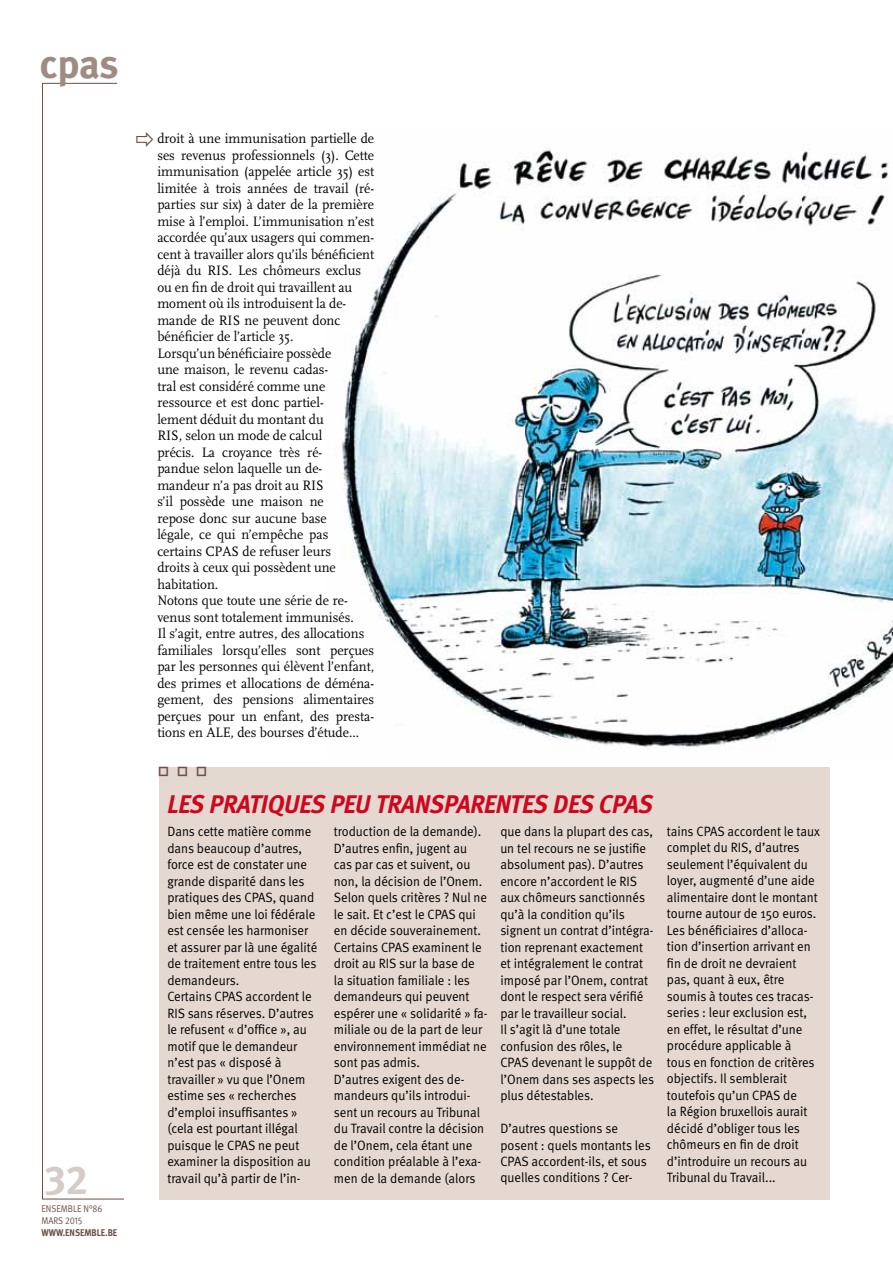
<style>
.page{position:relative;width:893px;height:1263px;background:#fff}
.page>*{position:absolute;margin:0;border:0;box-sizing:border-box;transform-origin:0 0}
.t1{font:700 40.5px "Meta";color:#a08b83}
.t2{font:40.5px "Meta Bold Expert";color:#d5cbc7}
.t3{font:italic 700 25.5px "Meta";letter-spacing:-.005em;color:#cd071e;scale:.95 1}
.t4{font:14.25px/16.5px "Scala";color:#000;scale:.95 1}
.t5{font:13.5px/16.5px "Meta Normal";color:#000;scale:.95 1}
.t6{font:9.75px/12px "Meta Normal";color:#6d5048;scale:.9 1}
.t7{font:700 9.75px "Meta";color:#6d5048;scale:.9 1}
.s1{font-family:"Meta Normal Expert"}
</style>
<div class="page">
<svg style="left:42px;top:83px;width:82px;height:1116px"></svg>
<img style="left:342px;top:148px;width:551px;height:601px">
<div style="left:159px;top:767px;width:670px;height:432px;background:#e5d8d1"></div>
<h1 class="t1" style="left:40px;top:40px;width:80px">CPAS</h1>
<h1 class="t2" style="left:45px;top:1155px;width:45px">32</h1>
<p class="t6" style="left:41px;top:1203px;width:69px">ensemble n°<span class="s1">86 </span>mars <span class="s1">2015</span></p>
<p class="t7" style="left:41px;top:1227px;width:85px">WWW.ENSEMBLE.BE</p>
<p class="t4" style="left:157px;top:130px;width:230px">droit à une immunisation partielle de ses revenus professionnels (3). Cette immunisation (appelée article 35) est limitée à trois années de travail (ré&shy;parties sur six) à dater de la première mise à l’emploi. L’immunisation n’est accordée qu’aux usagers qui commen&shy;cent à travailler alors qu’ils bénéficient déjà du RIS. Les chômeurs exclus ou en fin de droit qui travaillent au moment où ils introduisent la de&shy;mande de RIS ne peuvent donc bénéficier de l’article 35.<br>Lorsqu’un bénéficiaire possède<br>une maison, le revenu cadas-<br>tral est considéré comme une ressource et est donc partiel-<br>lement déduit du montant du<br>RIS, selon un mode de calcul<br>précis. La croyance très ré-<br>pandue selon laquelle un de&shy;mandeur n’a pas droit au RIS<br>s’il possède une maison ne<br>repose donc sur aucune base<br>légale, ce qui n’empêche pas certains CPAS de refuser leurs<br>droits à ceux qui possèdent une habitation.<br>Notons que toute une série de re&shy;venus sont totalement immunisés.<br>Il s’agit, entre autres, des allocations familiales lorsqu’elles sont perçues par les personnes qui élèvent l’enfant, des primes et allocations de déména&shy;gement, des pensions alimentaires perçues pour un enfant, des presta&shy;tions en ALE, des bourses d’étude...</p>
<h2 class="t3" style="left:167px;top:789px;width:470px">LES PRATIQUES PEU TRANSPARENTES DES CPAS</h2>
<p class="t5" style="left:167px;top:823px;width:159px">Dans cette matière comme dans beaucoup d’autres, force est de constater une grande disparité dans les pratiques des CPAS, quand bien même une loi fédérale est censée les harmoniser et assurer par là une égalité de traitement entre tous les demandeurs.<br>Certains CPAS accordent le<br>RIS sans réserves. D’autres le refusent « d’office », au motif que le demandeur n’est pas « disposé à travailler » vu que l’Onem estime ses « recherches d’emploi insuffisantes » (cela est pourtant illégal puisque le CPAS ne peut examiner la disposition au travail qu’à partir de l’in-</p>
<p class="t5" style="left:334px;top:823px;width:163px">troduction de la demande).<br>D’autres enfin, jugent au cas par cas et suivent, ou non, la décision de l’Onem.<br>Selon quels critères ? N ul ne le sait. Et c’est le CPAS qui en décide souverainement.<br>Certains CPAS examinent le droit au RIS sur la base de la situation familiale : les demandeurs qui peuvent espérer une « solidarité » fa&shy;miliale ou de la part de leur environnement immédiat ne sont pas admis.<br>D’autres exigent des de&shy;mandeurs qu’ils introdui&shy;sent un recours au Tribunal du Travail contre la décision de l’Onem, cela étant une condition préalable à l’exa&shy;men de la demande (alors</p>
<p class="t5" style="left:500px;top:823px;width:163px">que dans la plupart des cas, un tel recours ne se justifie absolument pas). D’autres encore n’accordent le RIS<br>aux chômeurs sanctionnés qu’à la condition qu’ils signent un contrat d’intégra&shy;tion reprenant exactement et intégralement le contrat imposé par l’Onem, contrat dont le respect sera vérifié par le travailleur social.<br>I l s’agit là d’une totale confusion des rôles, le<br>CPAS devenant le suppôt de l’Onem dans ses aspects les plus détestables.</p>
<p class="t5" style="left:500px;top:1120px;width:160px">D’autres questions se posent : quels montants les<br>CPAS accordent-ils, et sous quelles conditions ? Cer-</p>
<p class="t5" style="left:667px;top:823px;width:163px">tains CPAS accordent le taux complet du RIS, d’autres seulement l’équivalent du loyer, augmenté d’une aide alimentaire dont le montant tourne autour de 150 euros.<br>Les bénéficiaires d’alloca&shy;tion d’insertion arrivant en fin de droit ne devraient pas, quant à eux, être soumis à toutes ces tracas&shy;series : leur exclusion est, en effet, le résultat d’une procédure applicable à<br>tous en fonction de critères objectifs. I l semblerait toutefois qu’un CPAS de<br>la Région bruxellois aurait décidé d’obliger tous les chômeurs en fin de droit d’introduire un recours au<br>Tribunal du Travail...</p>
</div>
